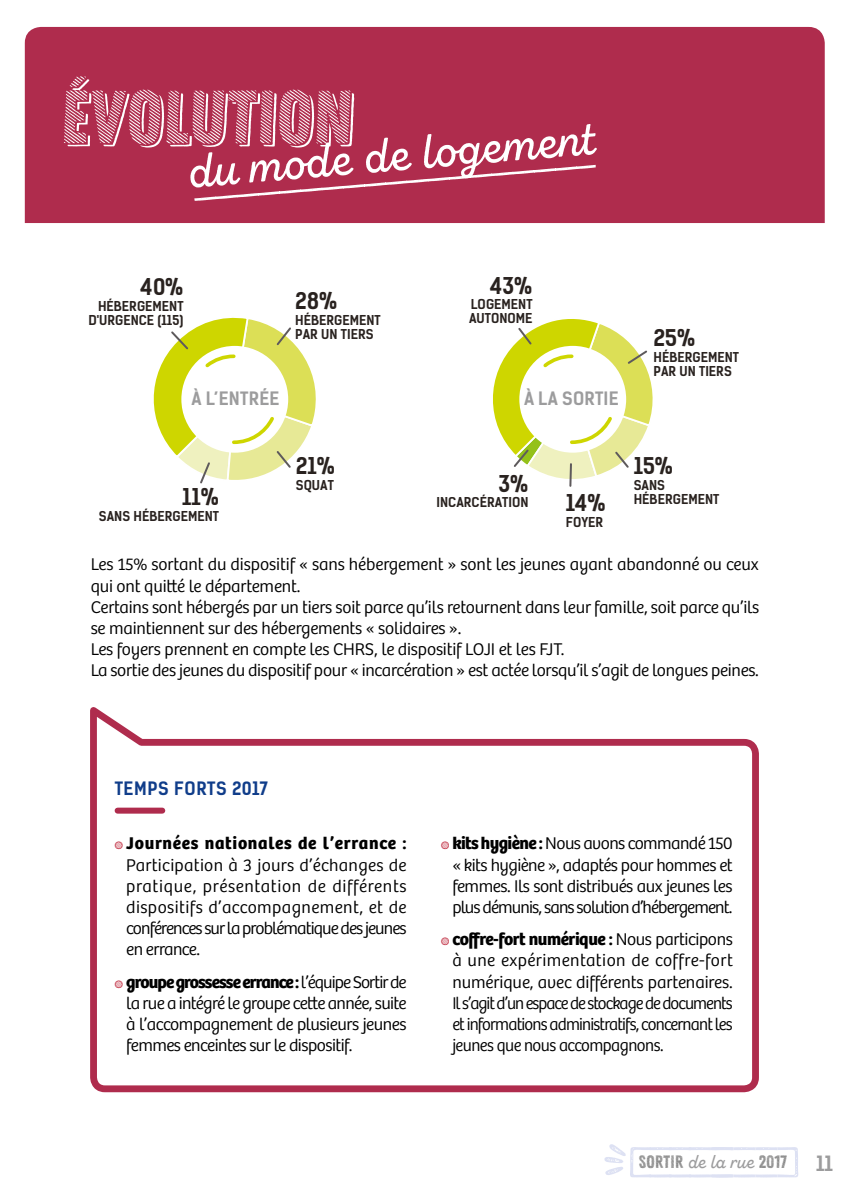
<style>
.page{position:relative;width:851px;height:1191px;background:#fff}
.page>*{position:absolute;margin:0;border:0;box-sizing:border-box;transform-origin:0 0}
.t1{font:75.6px "Zing Rust D1 Base Sh 1";color:#fff}
.t2{font:46px "Zing Script Rust SB Demo Base";color:#fff}
.t3{font:22px "Kelson Sans Bold BG";color:#29221f}
.t4{font:20px "Kelson Sans Bold BG";color:#9c9c9d}
.t5{font:18px "Zing Script Rust SB Demo Base";color:#9c9c9d}
.t6{font:300 17.6px/21.2px "Bree";letter-spacing:-.015em;color:#000;text-align:justify}
.t7{font:17.6px "Kelson Sans Bold BG";letter-spacing:.015em;color:#9c9c9d}
.t8{font:700 17.6px "Kelson Sans";letter-spacing:.02em;color:#103d8a}
.t9{font:13px/14px "Kelson Sans Bold BG";color:#29221f}
.s1{font-family:"Freight Macro Pro";font-weight:700;color:#bf2a3e}
.s2{font-weight:700}
.s3{font-family:"Zing Rust D1 Base";font-style:italic;color:#000}
.s4{font-family:"Zing Rust D1 Base";color:#000}
</style>
<div class="page">
<svg style="left:604px;top:1144px;width:194px;height:33px"></svg>
<div style="left:25px;top:27px;width:799px;height:196px;background:#af2c4d"></div>
<svg style="left:153px;top:317px;width:163px;height:167px"></svg>
<hr style="left:569px;top:464px;width:3px;height:22px;background:#5e5a5c">
<svg style="left:493px;top:319px;width:160px;height:164px"></svg>
<svg style="left:90px;top:707px;width:669px;height:386px"></svg>
<div style="left:118px;top:807px;width:44px;height:6px;background:#af2c4d"></div>
<div style="left:194px;top:142px;width:401px;height:59px;background:#af2c4d"></div>
<h1 class="t1" style="left:62px;top:73px;width:295px">ÉVOLUTION</h1>
<h2 class="t2" style="left:186px;top:144px;width:410px;rotate:-5deg">du mode de logement</h2>
<p class="t3" style="left:140px;top:274px;width:44px">40%</p>
<p class="t9" style="left:88px;top:299px;width:97px;text-align:right">HÉBERGEMENT<br>D'URGENCE (115)</p>
<p class="t3" style="left:295px;top:287px;width:44px">28%</p>
<p class="t9" style="left:295px;top:313px;width:87px">HÉBERGEMENT<br>PAR UN TIERS</p>
<p class="t3" style="left:490px;top:272px;width:44px">43%</p>
<p class="t9" style="left:469px;top:297px;width:65px">LOGEMENT<br>AUTONOME</p>
<p class="t7" style="left:191px;top:388px;width:89px">À L’ENTRÉE</p>
<p class="t7" style="left:524px;top:388px;width:96px">À LA SORTIE</p>
<p class="t3" style="left:653px;top:324px;width:43px">25%</p>
<p class="t9" style="left:653px;top:350px;width:87px">HÉBERGEMENT<br>PAR UN TIERS</p>
<p class="t3" style="left:182px;top:483px;width:38px">11%</p>
<p class="t9" style="left:99px;top:509px;width:122px">SANS HÉBERGEMENT</p>
<p class="t3" style="left:296px;top:452px;width:41px">21%</p>
<p class="t9" style="left:296px;top:478px;width:40px">SQUAT</p>
<p class="t3" style="left:633px;top:452px;width:41px">15%</p>
<p class="t3" style="left:498px;top:470px;width:31px">3%</p>
<p class="t9" style="left:633px;top:478px;width:87px">SANS<br>HÉBERGEMENT</p>
<p class="t3" style="left:565px;top:489px;width:41px">14%</p>
<p class="t9" style="left:436px;top:495px;width:93px">INCARCÉRATION</p>
<p class="t9" style="left:565px;top:515px;width:39px">FOYER</p>
<p class="t6" style="left:91px;top:554px;width:670px;text-align:left">Les 15% sortant du dispositif « sans hébergement » sont les jeunes ayant abandonné ou ceux qui ont quitté le département.<br>Certains sont hébergés par un tiers soit parce qu’ils retournent dans leur famille, soit parce qu’ils se maintiennent sur des hébergements « solidaires ».<br>Les foyers prennent en compte les CHRS, le dispositif LOJI et les FJT.<br>La sortie des jeunes du dispositif pour « incarcération » est actée lorsqu’il s’agit de longues peines.</p>
<p class="t8" style="left:115px;top:777px;width:21px">TEMPS</p>
<p class="t8" style="left:174px;top:777px;width:22px">FORTS</p>
<p class="t8" style="left:232px;top:777px;width:37px">2017</p>
<p class="t6" style="left:126px;top:833px;width:282px;text-indent:-12px"><span class="s1">W</span> <span class="s2">Journées nationales de l’errance :<br></span>Participation à 3 jours d’échanges de pratique, présentation de différents dispositifs d’accompagnement, et de conférences sur la problématique des jeunes en errance.</p>
<p class="t6" style="left:126px;top:971px;width:282px;text-indent:-12px"><span class="s1">W</span> <span class="s2">groupe grossesse errance :</span> l’équipe Sortir de la rue a intégré le groupe cette année, suite à l’accompagnement de plusieurs jeunes femmes enceintes sur le dispositif.</p>
<p class="t6" style="left:452px;top:833px;width:282px;text-indent:-12px"><span class="s1">W</span> <span class="s2">kits hygiène :</span> Nous avons commandé 150 « kits hygiène », adaptés pour hommes et femmes. Ils sont distribués aux jeunes les plus démunis, sans solution d’hébergement.</p>
<p class="t6" style="left:452px;top:929px;width:282px;text-indent:-12px"><span class="s1">W</span> <span class="s2">coffre-fort numérique :</span> Nous participons à une expérimentation de coffre-fort numérique, avec différents partenaires.<br>Il s’agit d’un espace de stockage de documents et informations administratifs, concernant les jeunes que nous accompagnons.</p>
<p class="t5" style="left:639px;top:1151px;width:149px"><span class="s3">SORTIR</span>de la rue <span class="s4">2017</span></p>
<p class="t4" style="left:816px;top:1151px;width:18px">11</p>
</div>
